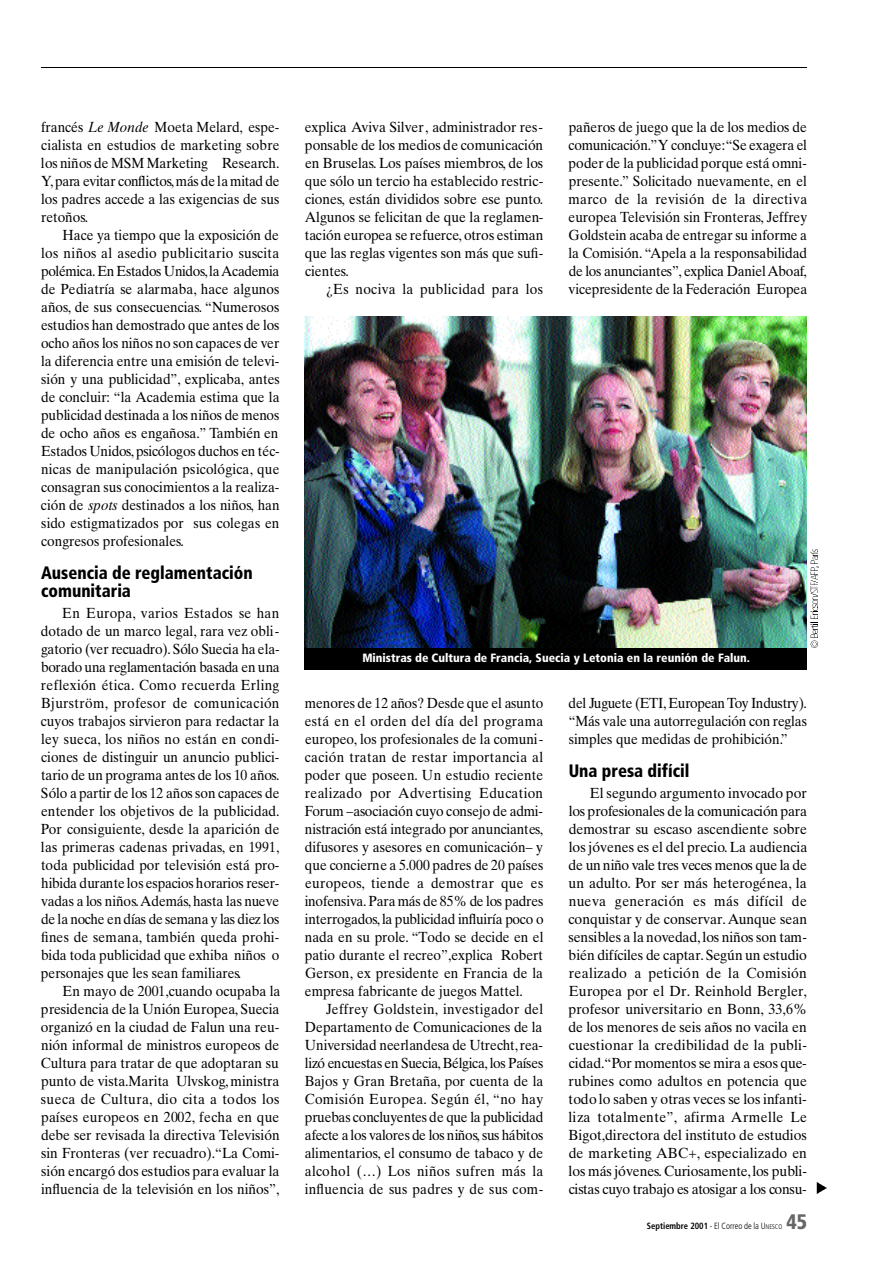
<style>
.page{position:relative;width:893px;height:1263px;background:#fff}
.page>*{position:absolute;margin:0;border:0;box-sizing:border-box;transform-origin:0 0}
.t1{font:900 condensed 21px "Frutiger";color:#666;scale:.95 1}
.t2{font:900 condensed 18px/18px "Frutiger";color:#000;scale:.93 1}
.t3{font:14.7px/18px "Times Ten";color:#000;text-align:justify;scale:.93 1}
.t4{font:14.7px/18px "Times Ten";color:#000;text-align:justify;scale:.95 1}
.t5{font:14.7px/18px "Times Ten";color:#000;scale:.94 1}
.t6{font:14.7px "Times Ten";letter-spacing:.02em;color:#000;scale:.93 1}
.t7{font:900 condensed 12px "Frutiger";color:#fff}
.t8{font:700 condensed 9px "Frutiger";color:#000;scale:.95 1}
.s1{font-style:italic}
.s2{font-weight:300}
.s3{font-weight:300;font-size:6.75px}
</style>
<div class="page">
<svg style="left:816px;top:1183px;width:10px;height:11px"></svg>
<hr style="left:41px;top:67px;width:765px;height:1px;background:#000">
<img style="left:304px;top:316px;width:502px;height:332px">
<div style="left:304px;top:648px;width:502px;height:21px;background:#000"></div>
<svg style="left:810px;top:549px;width:8px;height:99px"></svg>
<p class="t3" style="left:41px;top:119px;width:258px">francés <span class="s1">Le Monde</span> Moeta Melard, espe&shy;cialista en estudios de marketing sobre los niños de MSM Marketing Research.<br>Y,para evitar confli c t o s,más de la mitad de los padres accede a las exigencias de sus retoños.</p>
<p class="t3" style="left:41px;top:227px;width:258px;text-indent:22px">Hace ya tiempo que la exposición de los niños al asedio publicitario suscita p o l é m i c a .En Estados Unidos,la A c a d e m i a de Pediatría se alarmaba, hace algunos años, de sus consecuencias. “Numerosos estudios han demostrado que antes de los ocho años los niños no son capaces de ver la diferencia entre una emisión de televi&shy;sión y una publicidad”, e x p l i c a b a , a n t e s de concluir: “la Academia estima que la publicidad destinada a los niños de menos de ocho años es engañosa.” También en Estados Unidos, psicólogos duchos en téc&shy;nicas de manipulación psicológica, q u e consagran sus conocimientos a la realiza&shy;ción de <span class="s1">spots</span> destinados a los niños, han sido estigmatizados por sus colegas en congresos profesionales.</p>
<p class="t2" style="left:41px;top:565px;width:229px">Ausencia de reglamentación comunitaria</p>
<p class="t3" style="left:41px;top:605px;width:258px;text-indent:21px">En Europa, varios Estados se han dotado de un marco legal, rara vez obli&shy;gatorio (ver recuadro). Sólo Suecia ha ela&shy;borado una reglamentación basada en una reflexión ética. Como recuerda Erling B j u r s t r ö m , profesor de comunicación cuyos trabajos sirvieron para redactar la ley sueca, los niños no están en condi&shy;ciones de distinguir un anuncio publici&shy;tario de un programa antes de los 10 años.<br>Sólo a partir de los 12 años son capaces de entender los objetivos de la publicidad.<br>Por consiguiente, desde la aparición de las primeras cadenas privadas, en 1991, toda publicidad por televisión está pro&shy;hibida durante los espacios horarios reser&shy;vadas a los niños.A d e m á s, hasta las nueve de la noche en días de semana y las diez los fines de semana, también queda prohi&shy;bida toda publicidad que exhiba niños o personajes que les sean familiares.</p>
<p class="t5" style="left:41px;top:983px;width:256px;text-indent:22px">En mayo de 2001,cuando ocupaba la presidencia de la Unión Europea, S u e c i a organizó en la ciudad de Falun una reu&shy;nión informal de ministros europeos de Cultura para tratar de que adoptaran su punto de vista.Marita Ulvskog, ministra sueca de Cultura, dio cita a todos los países europeos en 2002, fecha en que debe ser revisada la directiva Televisión sin Fronteras (ver recuadro).“La Comi&shy;sión encargó dos estudios para evaluar la influencia de la televisión en los niños”,</p>
<p class="t5" style="left:305px;top:119px;width:255px;text-align:justify">explica Aviva Silver, administrador res&shy;ponsable de los medios de comunicación en Bruselas. Los países miembros, de los que sólo un tercio ha establecido restric&shy;ciones, están divididos sobre ese punto.<br>Algunos se felicitan de que la reglamen&shy;tación europea se refuerce, otros estiman que las reglas vigentes son más que sufi&shy;cientes.</p>
<p class="t6" style="left:326px;top:283px;width:234px">¿Es nociva la publicidad para los</p>
<p class="t3" style="left:568px;top:119px;width:258px">pañeros de juego que la de los medios de c o m u n i c a c i ó n .”Y concluye:“Se exagera el poder de la publicidad porque está omni&shy;p r e s e n t e.” Solicitado nuevamente, en el marco de la revisión de la directiva europea Televisión sin Fronteras, Jeffrey Goldstein acaba de entregar su informe a la Comisión. “Apela a la responsabilidad de los anunciantes”, explica Daniel A b o a f, vicepresidente de la Federación Europea</p>
<p class="t7" style="left:362px;top:653px;width:389px">Ministras de Cultura de Francia, Suecia y Letonia en la reunión de Falun.</p>
<p class="t3" style="left:305px;top:695px;width:258px">menores de 12 años? Desde que el asunto está en el orden del día del programa europeo, los profesionales de la comuni&shy;cación tratan de restar importancia al poder que poseen. Un estudio reciente realizado por Advertising Education Forum –asociación cuyo consejo de admi&shy;nistración está integrado por anunciantes, difusores y asesores en comunicación– y que concierne a 5.000 padres de 20 países e u r o p e o s, tiende a demostrar que es i n o f e n s i v a . Para más de 85% de los padres i n t e r r o g a d o s, la publicidad influiría poco o nada en su prole. “Todo se decide en el patio durante el recreo”,explica Robert G e r s o n , ex presidente en Francia de la empresa fabricante de juegos Mattel.</p>
<p class="t3" style="left:305px;top:1001px;width:258px;text-indent:22px">Jeffrey Goldstein, investigador del Departamento de Comunicaciones de la Universidad neerlandesa de Utrecht,r e a&shy;lizó encuestas en Suecia,B é l g i c a , los Países Bajos y Gran Bretaña, por cuenta de la Comisión Europea. Según él, “no hay pruebas concluyentes de que la publicidad afecte a los valores de los niños, sus hábitos alimentarios, el consumo de tabaco y de alcohol (…) Los niños sufren más la i n fluencia de sus padres y de sus com-</p>
<p class="t3" style="left:568px;top:695px;width:258px">del Juguete (ETI, European Toy Industry). “Más vale una autorregulación con reglas simples que medidas de prohibición.”</p>
<p class="t2" style="left:568px;top:763px;width:131px">Una presa difícil</p>
<p class="t4" style="left:568px;top:785px;width:253px;text-indent:21px">El segundo argumento invocado por los profesionales de la comunicación para demostrar su escaso ascendiente sobre los jóvenes es el del precio.La audiencia de un niño vale tres veces menos que la de un adulto. Por ser más heterogénea, l a nueva generación es más difícil de conquistar y de conservar. Aunque sean sensibles a la novedad,los niños son tam&shy;bién difíciles de captar. Según un estudio realizado a petición de la Comisión Europea por el Dr. Reinhold Bergler, profesor universitario en Bonn, 3 3 , 6 % de los menores de seis años no vacila en cuestionar la credibilidad de la publi&shy;c i d a d .“ Por momentos se mira a esos que&shy;rubines como adultos en potencia que todo lo saben y otras veces se los infanti&shy;liza totalmente”, afirma Armelle Le Bigot,directora del instituto de estudios de marketing A B C + , especializado en los más jóvenes. C u r i o s a m e n t e,los publi&shy;cistas cuyo trabajo es atosigar a los consu-</p>
<p class="t8" style="left:647px;top:1222px;width:144px">Septiembre 2001 <span class="s2">- El Correo de la U</span><span class="s3">NESCO</span></p>
<h1 class="t1" style="left:786px;top:1214px;width:23px">45</h1>
</div>
